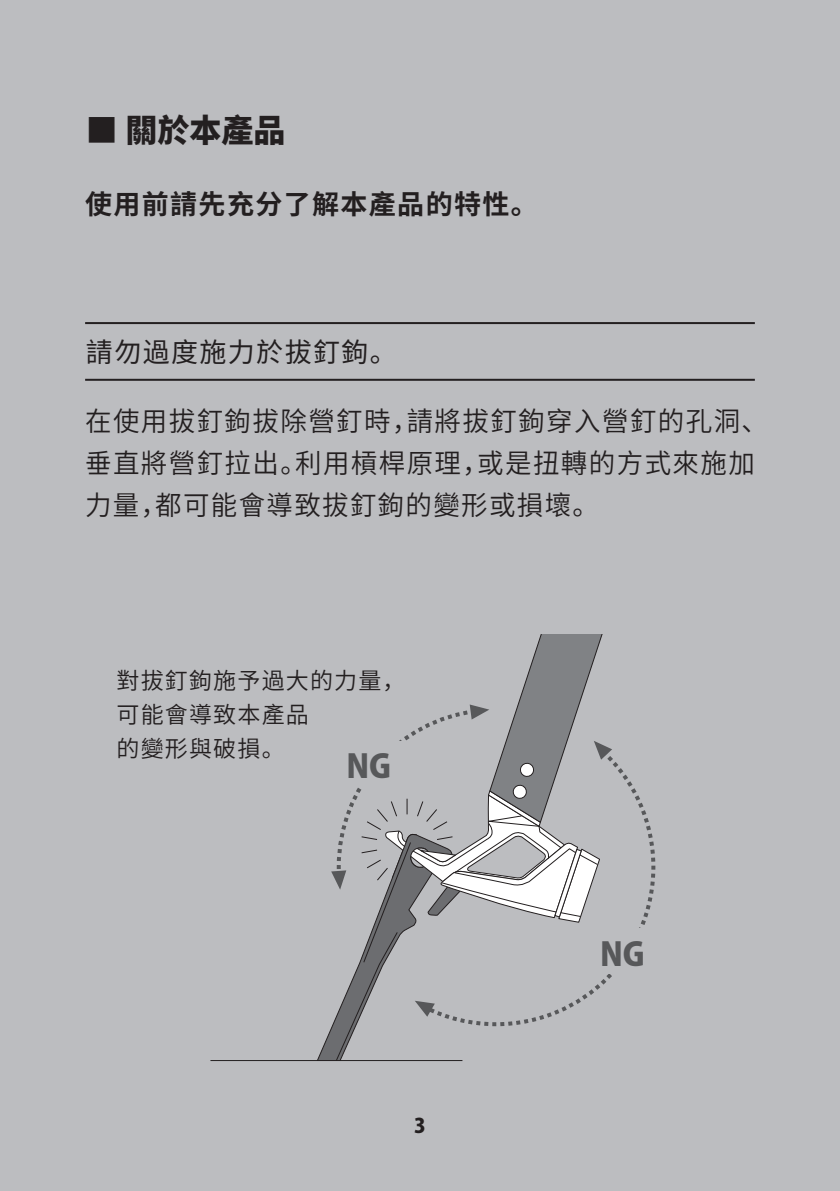
<style>
.page{position:relative;width:840px;height:1191px;background:#fff}
.page>*{position:absolute;margin:0;border:0;box-sizing:border-box;transform-origin:0 0}
.t1{font:800 32px "Source Han Sans SC";color:#231f20}
.t2{font:800 32px "Koz Go Pr 6 N";color:#57585a}
.t3{font:27px/42px "Source Han Sans SC";letter-spacing:.055em;color:#231f20}
.t4{font:700 27px "Source Han Sans SC";letter-spacing:.05em;color:#231f20}
.t5{font:27px "Source Han Sans SC";letter-spacing:.05em;color:#231f20}
.t6{font:23px/34px "Source Han Sans SC";letter-spacing:.05em;color:#231f20}
.t7{font:800 20px "Koz Go Pr 6 N";color:#231f20}
</style>
<div class="page">
<div style="left:0;top:0;width:839px;height:1191px;background:#bcbdc0"></div>
<hr style="left:85px;top:322px;width:669px;height:2px;background:#231f20">
<hr style="left:85px;top:379px;width:669px;height:2px;background:#231f20">
<svg style="left:317px;top:635px;width:334px;height:425px"></svg>
<hr style="left:210px;top:1060px;width:252px;height:1px;background:#231f20">
<div style="left:594px;top:928px;width:64px;height:46px;background:#bcbdc0"></div>
<div style="left:341px;top:740px;width:64px;height:46px;background:#bcbdc0"></div>
<p class="t1" style="left:86px;top:112px;width:201px">■ 關於本產品</p>
<p class="t4" style="left:85px;top:189px;width:454px">使用前請先充分了解本產品的特性。</p>
<p class="t5" style="left:86px;top:337px;width:312px">請勿過度施力於拔釘鉤。</p>
<p class="t3" style="left:85px;top:401px;width:684px">在使用拔釘鉤拔除營釘時，請將拔釘鉤穿入營釘的孔洞、垂直將營釘拉出。利用槓桿原理，或是扭轉的方式來施加力量，都可能會導致拔釘鉤的變形或損壞。</p>
<p class="t6" style="left:116px;top:664px;width:290px">對拔釘鉤施予過大的力量，可能會導致本產品<br>的變形與破損。</p>
<p class="t2" style="left:346px;top:748px;width:46px">NG</p>
<p class="t7" style="left:414px;top:1114px;width:13px">3</p>
<p class="t2" style="left:599px;top:936px;width:46px">NG</p>
</div>
